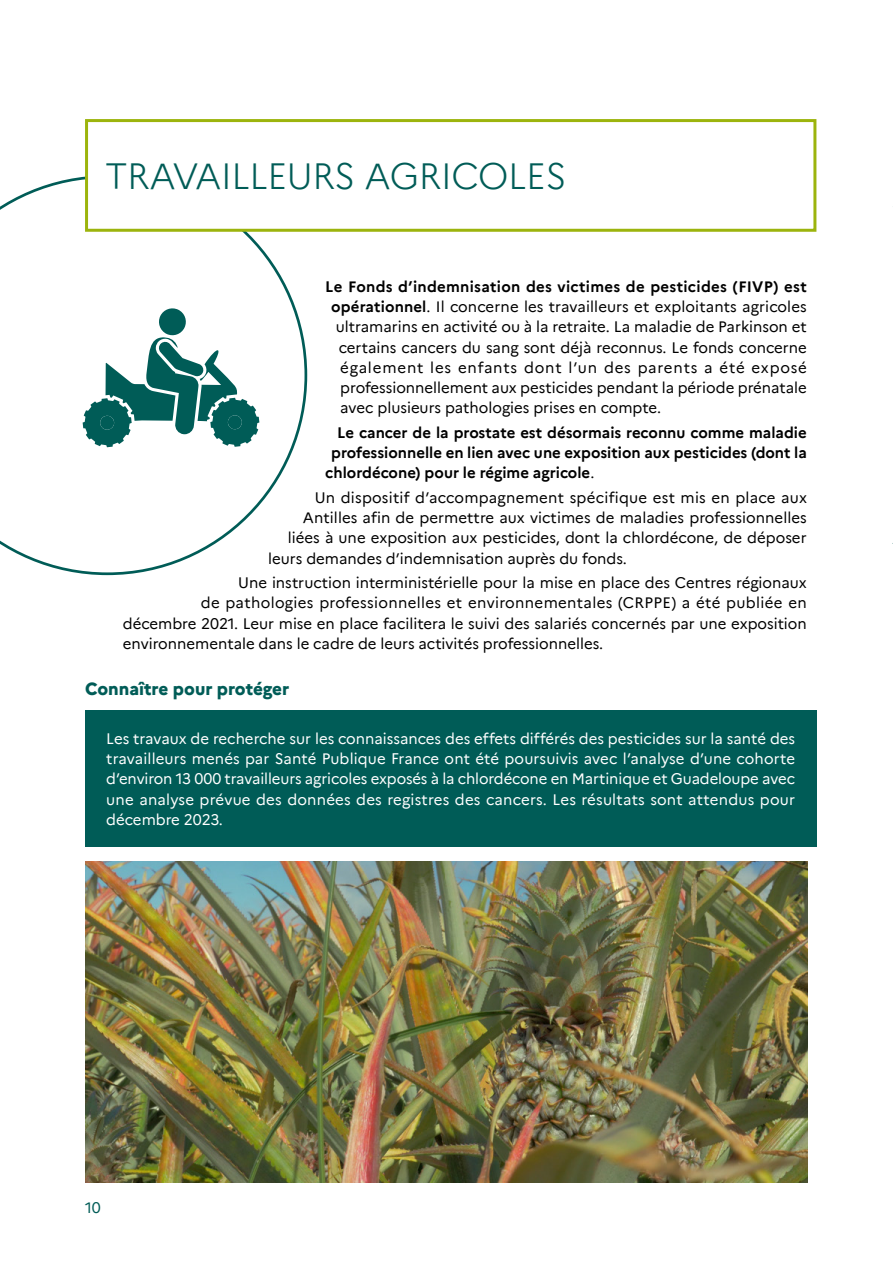
<style>
.page{position:relative;width:893px;height:1263px;background:#fff}
.page>*{position:absolute;margin:0;border:0;box-sizing:border-box;transform-origin:0 0}
.t1{font:300 36px "Marianne";letter-spacing:-.01em;color:#005c57}
.t2{font:800 17.25px "Marianne";color:#005c57}
.t3{font:15px "Marianne";color:#000}
.t4{font:15px/20.2px "Marianne";letter-spacing:.015em;color:#fff;text-align:justify}
.t5{font:700 15px "Marianne";color:#000}
.t6{font:15px "Marianne";letter-spacing:.025em;color:#000}
.t7{font:700 15px "Marianne";letter-spacing:.02em;color:#000}
.t8{font:15px "Marianne";letter-spacing:.055em;color:#000}
.t9{font:15px "Marianne";color:#005c57}
.s1{font-weight:700}
.s2{font-weight:400}
</style>
<div class="page">
<svg style="left:0;top:176px;width:307px;height:399px"></svg>
<div style="left:85px;top:711px;width:731px;height:136px;background:#005c57"></div>
<svg style="left:83px;top:306px;width:176px;height:141px"></svg>
<img style="left:85px;top:861px;width:723px;height:321px">
<div style="left:87px;top:121px;width:728px;height:109px;background:#fff"></div>
<div style="left:85px;top:119px;width:731px;height:113px;border:3px solid #9cb40d"></div>
<h1 class="t1" style="left:105px;top:148px;width:463px">TRAVAILLEURS AGRICOLES</h1>
<p class="t7" style="left:325px;top:275px;width:483px">Le Fonds d’indemnisation des victimes de pesticides (FIVP) est</p>
<p class="t3" style="left:331px;top:295px;width:477px"><span class="s1">opérationnel</span>. Il concerne les travailleurs et exploitants agricoles</p>
<p class="t3" style="left:336px;top:315px;width:472px">ultramarins en activité ou à la retraite. La maladie de Parkinson et</p>
<p class="t3" style="left:339px;top:336px;width:469px">certains cancers du sang sont déjà reconnus. Le fonds concerne</p>
<p class="t8" style="left:340px;top:356px;width:468px">également les enfants dont l’un des parents a été exposé</p>
<p class="t3" style="left:340px;top:376px;width:468px">professionnellement aux pesticides pendant la période prénatale</p>
<p class="t3" style="left:340px;top:396px;width:322px">avec plusieurs pathologies prises en compte.</p>
<p class="t5" style="left:337px;top:421px;width:471px">Le cancer de la prostate est désormais reconnu comme maladie</p>
<p class="t5" style="left:331px;top:441px;width:477px">professionnelle en lien avec une exposition aux pesticides (dont la</p>
<p class="t5" style="left:325px;top:461px;width:271px">chlordécone) pour le régime agricole<span class="s2">.</span></p>
<p class="t3" style="left:315px;top:486px;width:494px">Un dispositif d’accompagnement spécifique est mis en place aux</p>
<p class="t3" style="left:303px;top:506px;width:505px">Antilles afin de permettre aux victimes de maladies professionnelles</p>
<p class="t3" style="left:288px;top:526px;width:520px">liées à une exposition aux pesticides, dont la chlordécone, de déposer</p>
<p class="t3" style="left:268px;top:547px;width:360px">leurs demandes d’indemnisation auprès du fonds.</p>
<p class="t3" style="left:238px;top:571px;width:570px">Une instruction interministérielle pour la mise en place des Centres régionaux</p>
<p class="t6" style="left:201px;top:591px;width:607px">de pathologies professionnelles et environnementales (CRPPE) a été publiée en</p>
<p class="t3" style="left:123px;top:612px;width:686px">décembre 2021. Leur mise en place facilitera le suivi des salariés concernés par une exposition</p>
<p class="t3" style="left:123px;top:632px;width:482px">environnementale dans le cadre de leurs activités professionnelles.</p>
<p class="t2" style="left:85px;top:675px;width:206px">Connaître pour protéger</p>
<p class="t4" style="left:106px;top:727px;width:690px">Les travaux de recherche sur les connaissances des effets différés des pesticides sur la santé des travailleurs menés par Santé Publique France ont été poursuivis avec l’analyse d’une cohorte d’environ 13 000 travailleurs agricoles exposés à la chlordécone en Martinique et Guadeloupe avec une analyse prévue des données des registres des cancers. Les résultats sont attendus pour décembre 2023.</p>
<p class="t9" style="left:85px;top:1196px;width:17px">10</p>
</div>
